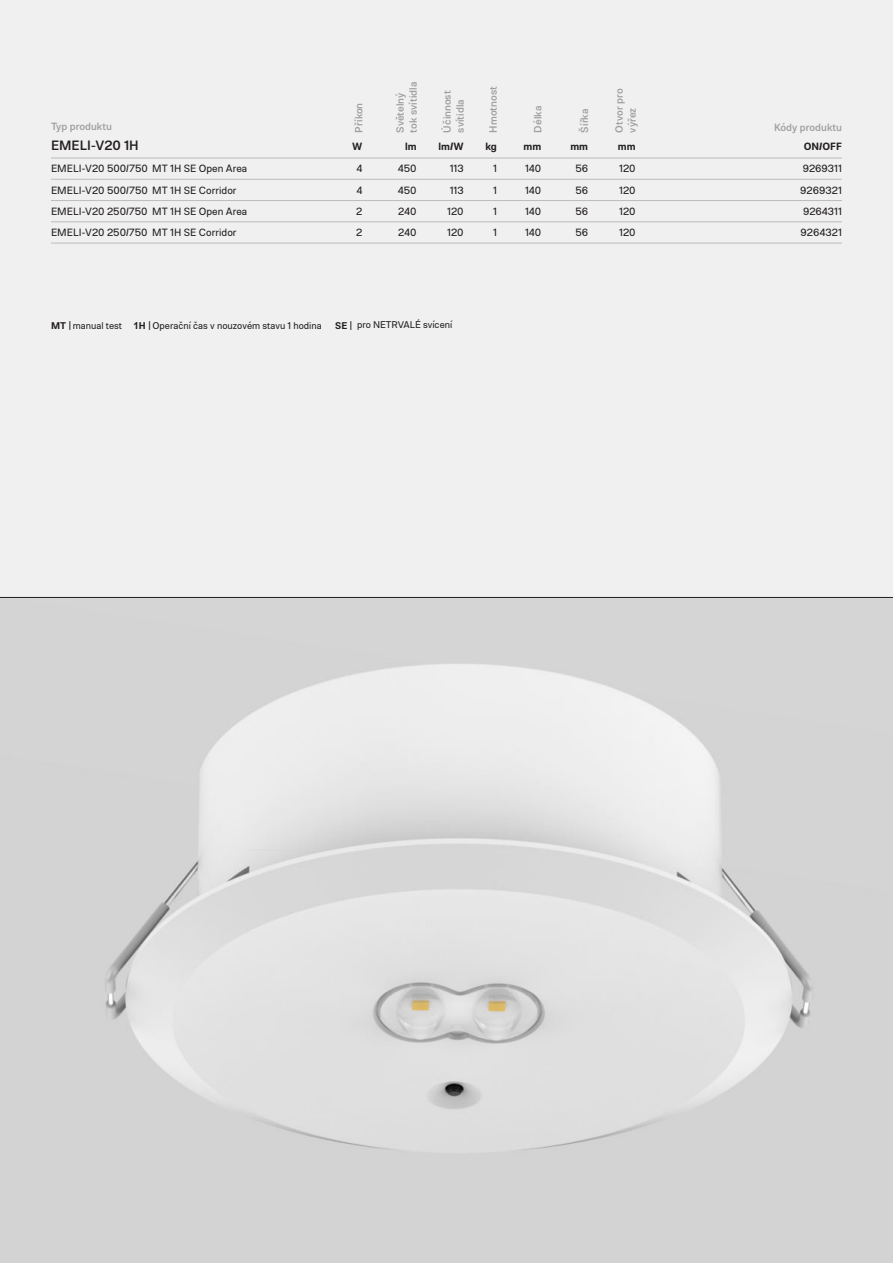
<style>
.page{position:relative;width:893px;height:1263px;background:#fff}
.page>*{position:absolute;margin:0;border:0;box-sizing:border-box;transform-origin:0 0}
.t1{font:500 13.5px "Molde";color:#231f20}
.t2{font:10.5px "Molde";color:#231f20}
.t3{font:500 10.5px/12.8px "Molde";color:#9d9fa1}
.t4{font:600 10.5px "Molde";color:#231f20}
.t5{font:9.75px "Molde";color:#231f20}
.s1{font-weight:600}
.s2{font-family:"Arial";font-weight:700}
</style>
<div class="page">
<div style="left:0;top:0;width:893px;height:966px;background:#f0f0f0"></div>
<hr style="left:51px;top:158px;width:791px;height:1px;background:#bdbcbc">
<hr style="left:51px;top:179px;width:791px;height:1px;background:#bdbcbc">
<hr style="left:51px;top:200px;width:791px;height:1px;background:#bdbcbc">
<hr style="left:51px;top:221px;width:791px;height:1px;background:#bdbcbc">
<hr style="left:51px;top:243px;width:791px;height:1px;background:#bdbcbc">
<img style="left:0;top:598px;width:893px;height:665px">
<hr style="left:0;top:597px;width:893px;height:1px;background:#231f20">
<p class="t3" style="left:51px;top:120px;width:62px">Typ produktu</p>
<p class="t1" style="left:51px;top:137px;width:89px">EMELI-V20 1H</p>
<p class="t3" style="left:353px;top:132px;width:31px;rotate:-90deg">Příkon</p>
<p class="t3" style="left:394px;top:132px;width:52px;rotate:-90deg">Světelný tok svítidla</p>
<p class="t3" style="left:441px;top:132px;width:43px;rotate:-90deg">Účinnost svítidla</p>
<p class="t3" style="left:487px;top:132px;width:48px;rotate:-90deg">Hmotnost</p>
<p class="t3" style="left:531px;top:132px;width:28px;rotate:-90deg">Délka</p>
<p class="t3" style="left:578px;top:132px;width:25px;rotate:-90deg">Šířka</p>
<p class="t3" style="left:613px;top:132px;width:45px;rotate:-90deg">Otvor pro výřez</p>
<p class="t4" style="left:352px;top:142px;width:12px">W</p>
<p class="t4" style="left:405px;top:142px;width:13px">lm</p>
<p class="t4" style="left:438px;top:142px;width:27px">lm/W</p>
<p class="t4" style="left:486px;top:142px;width:13px">kg</p>
<p class="t4" style="left:524px;top:142px;width:19px">mm</p>
<p class="t4" style="left:570px;top:142px;width:19px">mm</p>
<p class="t4" style="left:618px;top:142px;width:19px">mm</p>
<p class="t3" style="left:774px;top:121px;width:70px">Kódy produktu</p>
<p class="t4" style="left:804px;top:142px;width:40px">ON/OFF</p>
<p class="t2" style="left:51px;top:162px;width:198px">EMELI-V20 500/750 MT 1H SE Open Area</p>
<p class="t2" style="left:356px;top:162px;width:8px">4</p>
<p class="t2" style="left:398px;top:162px;width:20px">450</p>
<p class="t2" style="left:450px;top:162px;width:15px">113</p>
<p class="t2" style="left:493px;top:162px;width:5px">1</p>
<p class="t2" style="left:525px;top:162px;width:18px">140</p>
<p class="t2" style="left:575px;top:162px;width:14px">56</p>
<p class="t2" style="left:619px;top:162px;width:18px">120</p>
<p class="t2" style="left:803px;top:162px;width:41px">9269311</p>
<p class="t2" style="left:51px;top:183px;width:187px">EMELI-V20 500/750 MT 1H SE Corridor</p>
<p class="t2" style="left:356px;top:183px;width:8px">4</p>
<p class="t2" style="left:398px;top:183px;width:20px">450</p>
<p class="t2" style="left:450px;top:183px;width:15px">113</p>
<p class="t2" style="left:493px;top:183px;width:5px">1</p>
<p class="t2" style="left:525px;top:183px;width:18px">140</p>
<p class="t2" style="left:575px;top:183px;width:14px">56</p>
<p class="t2" style="left:619px;top:183px;width:18px">120</p>
<p class="t2" style="left:800px;top:183px;width:43px">9269321</p>
<p class="t2" style="left:51px;top:205px;width:198px">EMELI-V20 250/750 MT 1H SE Open Area</p>
<p class="t2" style="left:356px;top:205px;width:8px">2</p>
<p class="t2" style="left:398px;top:205px;width:20px">240</p>
<p class="t2" style="left:447px;top:205px;width:18px">120</p>
<p class="t2" style="left:493px;top:205px;width:5px">1</p>
<p class="t2" style="left:525px;top:205px;width:18px">140</p>
<p class="t2" style="left:575px;top:205px;width:14px">56</p>
<p class="t2" style="left:619px;top:205px;width:18px">120</p>
<p class="t2" style="left:803px;top:205px;width:40px">9264311</p>
<p class="t2" style="left:51px;top:226px;width:187px">EMELI-V20 250/750 MT 1H SE Corridor</p>
<p class="t2" style="left:356px;top:226px;width:8px">2</p>
<p class="t2" style="left:398px;top:226px;width:20px">240</p>
<p class="t2" style="left:447px;top:226px;width:18px">120</p>
<p class="t2" style="left:493px;top:226px;width:5px">1</p>
<p class="t2" style="left:525px;top:226px;width:18px">140</p>
<p class="t2" style="left:575px;top:226px;width:14px">56</p>
<p class="t2" style="left:619px;top:226px;width:18px">120</p>
<p class="t2" style="left:801px;top:226px;width:43px">9264321</p>
<p class="t5" style="left:51px;top:320px;width:272px"><span class="s1">MT</span> | manual test <span class="s2">1</span><span class="s1">H</span> | Operační čas v nouzovém stavu 1 hodina</p>
<p class="t5" style="left:335px;top:319px;width:119px"><span class="s1">SE</span> | pro NETRVALÉ svícení</p>
</div>
